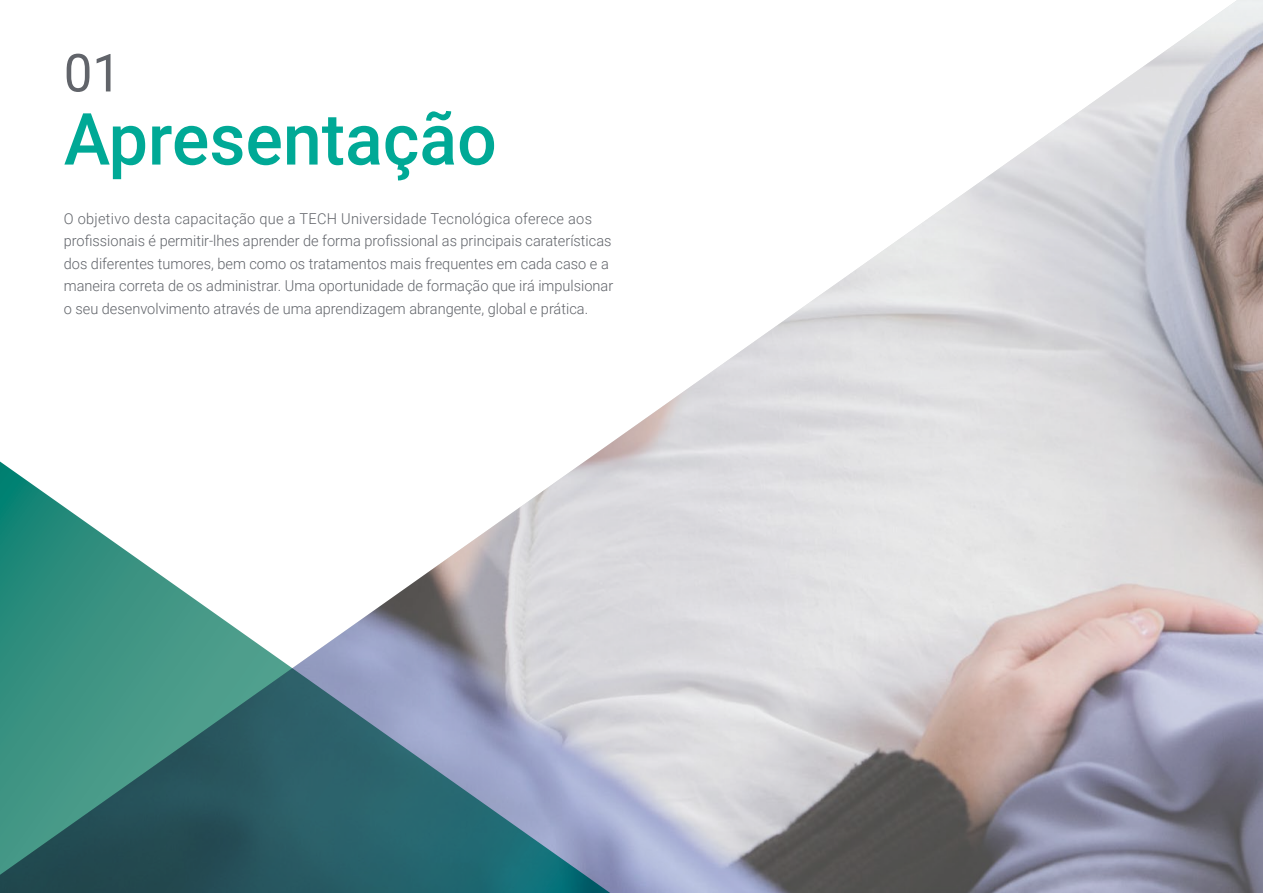
<style>
.page{position:relative;width:1263px;height:893px;background:#fff}
.page>*{position:absolute;margin:0;border:0;box-sizing:border-box;transform-origin:0 0}
.t1{font:500 72px "Roboto";color:#00a996}
.t2{font:52.5px "Roboto";color:#61646a}
.t3{font:300 15px/22.5px "Roboto";color:#61646a}
</style>
<div class="page">
<img style="left:607px;top:0;width:656px;height:893px">
<svg style="left:0;top:446px;width:640px;height:447px"></svg>
<h2 class="t2" style="left:64px;top:36px;width:59px">01</h2>
<h1 class="t1" style="left:64px;top:89px;width:435px">Apresentação</h1>
<p class="t3" style="left:64px;top:207px;width:551px">O objetivo desta capacitação que a TECH Universidade Tecnológica oferece aos profissionais é permitir-lhes aprender de forma profissional as principais caraterísticas dos diferentes tumores, bem como os tratamentos mais frequentes em cada caso e a maneira correta de os administrar. Uma oportunidade de formação que irá impulsionar o seu desenvolvimento através de uma aprendizagem abrangente, global e prática.</p>
</div>
